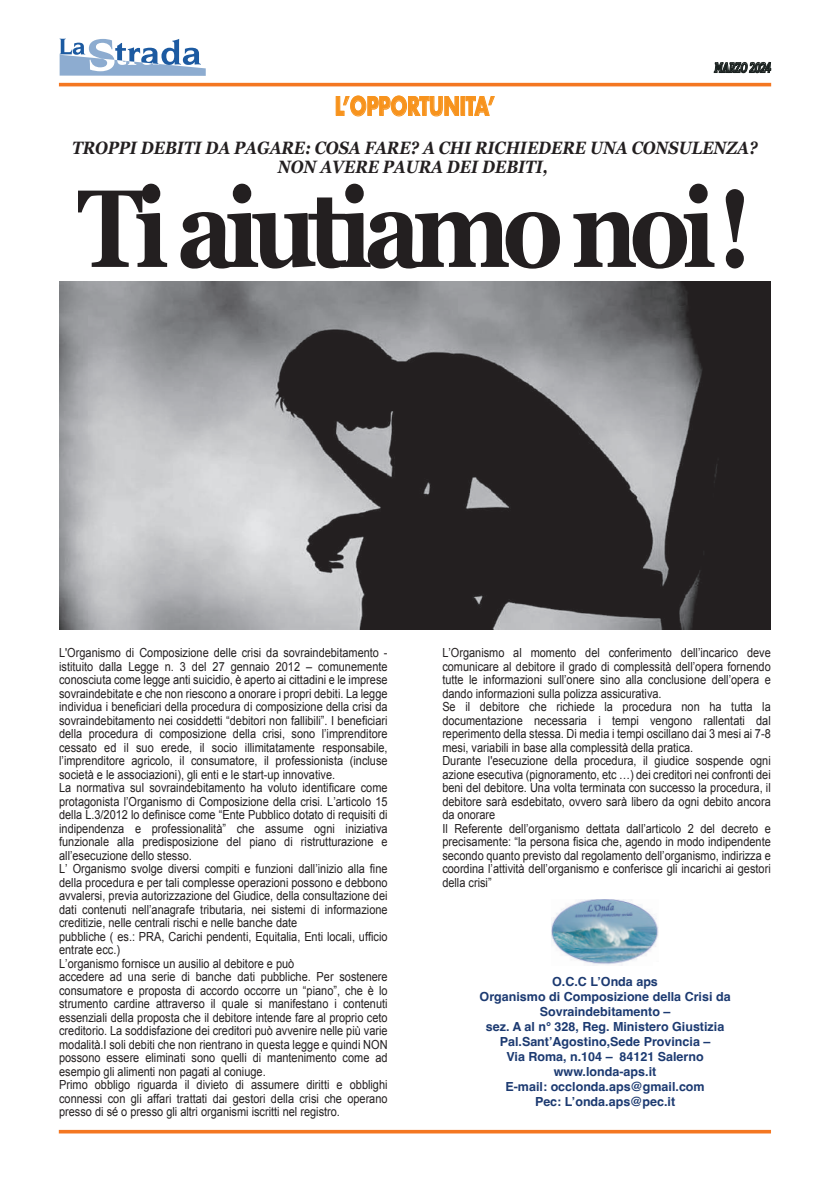
<style>
.page{position:relative;width:830px;height:1184px;background:#fff}
.page>*{position:absolute;margin:0;border:0;box-sizing:border-box;transform-origin:0 0}
.t1{font:700 110.12px "Georgia";letter-spacing:-.085em;color:#231f20;scale:.87 1}
.t2{font:700 25px "Futura";letter-spacing:-.02em;color:#f7931d;scale:.73 1}
.t3{font:italic 700 17.88px/18.6px "Georgia";color:#231f20;text-align:center;scale:.87 1}
.t4{font:italic 700 14px "Bitter";letter-spacing:-.045em;color:#1a211f;scale:.7 1}
.t5{font:12.5px/13.5px "Arial";color:#231f20;scale:.88 1}
.t6{font:700 12.5px/15px "Helvetica";color:#1c3a71;text-align:center}
</style>
<div class="page">
<hr style="left:59px;top:83px;width:711px;height:3px;background:#f47721">
<svg style="left:60px;top:39px;width:146px;height:37px"></svg>
<svg style="left:59px;top:1129px;width:711px;height:4px;background:#f69552"></svg>
<svg style="left:713px;top:62px;width:57px;height:11px"></svg>
<svg style="left:335px;top:95px;width:124px;height:22px"></svg>
<svg style="left:465px;top:96px;width:30px;height:20px"></svg>
<img style="left:59px;top:281px;width:711px;height:349px">
<img style="left:551px;top:899px;width:107px;height:66px">
<svg style="left:653px;top:962px;width:5px;height:3px"></svg>
<p class="t4" style="left:714px;top:59px;width:83px">MARZO 2024</p>
<h2 class="t2" style="left:334px;top:88px;width:221px">L’OPPORTUNITA’</h2>
<h3 class="t3" style="left:72px;top:138px;width:789px">TROPPI DEBITI DA PAGARE: COSA FARE? A CHI RICHIEDERE UNA CONSULENZA?<br>NON AVERE PAURA DEI DEBITI,</h3>
<h1 class="t1" style="left:77px;top:146px;width:777px">Ti aiutiamo noi!</h1>
<p class="t5" style="left:59px;top:646px;width:374px">L'Organismo di Composizione delle crisi da sovraindebitamento - istituito dalla Legge n. 3 del 27 gennaio 2012 – comunemente conosciuta come legge anti suicidio, è aperto ai cittadini e le imprese sovraindebitate e che non riescono a onorare i propri debiti. La legge individua i beneficiari della procedura di composizione della crisi da sovraindebitamento nei cosiddetti “debitori non fallibili”. I beneficiari della procedura di composizione della crisi, sono l’imprenditore cessato ed il suo erede, il socio illimitatamente responsabile, l’imprenditore agricolo, il consumatore, il professionista (incluse società e le associazioni), gli enti e le start-up innovative.<br>La normativa sul sovraindebitamento ha voluto identificare come protagonista l’Organismo di Composizione della crisi. L’articolo 15 della L.3/2012 lo definisce come “Ente Pubblico dotato di requisiti di indipendenza e professionalità” che assume ogni iniziativa funzionale alla predisposizione del piano di ristrutturazione e all’esecuzione dello stesso.<br>L’ Organismo svolge diversi compiti e funzioni dall’inizio alla fine della procedura e per tali complesse operazioni possono e debbono avvalersi, previa autorizzazione del Giudice, della consultazione dei dati contenuti nell’anagrafe tributaria, nei sistemi di informazione creditizie, nelle centrali rischi e nelle banche date<br>pubbliche ( es.: PRA, Carichi pendenti, Equitalia, Enti locali, ufficio entrate ecc.)<br>L’organismo fornisce un ausilio al debitore e può<br>accedere ad una serie di banche dati pubbliche. Per sostenere consumatore e proposta di accordo occorre un “piano”, che è lo strumento cardine attraverso il quale si manifestano i contenuti essenziali della proposta che il debitore intende fare al proprio ceto creditorio. La soddisfazione dei creditori può avvenire nelle più varie modalità.I soli debiti che non rientrano in questa legge e quindi NON possono essere eliminati sono quelli di mantenimento come ad esempio gli alimenti non pagati al coniuge.<br>Primo obbligo riguarda il divieto di assumere diritti e obblighi connessi con gli affari trattati dai gestori della crisi che operano presso di sé o presso gli altri organismi iscritti nel registro.</p>
<p class="t5" style="left:442px;top:646px;width:374px">L’Organismo al momento del conferimento dell’incarico deve comunicare al debitore il grado di complessità dell’opera fornendo tutte le informazioni sull’onere sino alla conclusione dell’opera e dando informazioni sulla polizza assicurativa.<br>Se il debitore che richiede la procedura non ha tutta la documentazione necessaria i tempi vengono rallentati dal reperimento della stessa. Di media i tempi oscillano dai 3 mesi ai 7-8 mesi, variabili in base alla complessità della pratica.<br>Durante l'esecuzione della procedura, il giudice sospende ogni azione esecutiva (pignoramento, etc …) dei creditori nei confronti dei beni del debitore. Una volta terminata con successo la procedura, il debitore sarà esdebitato, ovvero sarà libero da ogni debito ancora da onorare<br>Il Referente dell’organismo dettata dall’articolo 2 del decreto e precisamente: “la persona fisica che, agendo in modo indipendente secondo quanto previsto dal regolamento dell’organismo, indirizza e coordina l’attività dell’organismo e conferisce gli incarichi ai gestori della crisi”</p>
<p class="t6" style="left:479px;top:975px;width:252px">O.C.C L’Onda aps<br>Organismo di Composizione della Crisi da<br>Sovraindebitamento –<br>sez. A al n° 328, Reg. Ministero Giustizia<br>Pal.Sant’Agostino,Sede Provincia –<br>Via Roma, n.104 – 84121 Salerno www.londa-aps.it<br>E-mail: occlonda.aps@gmail.com<br>Pec: L’onda.aps@pec.it</p>
</div>
